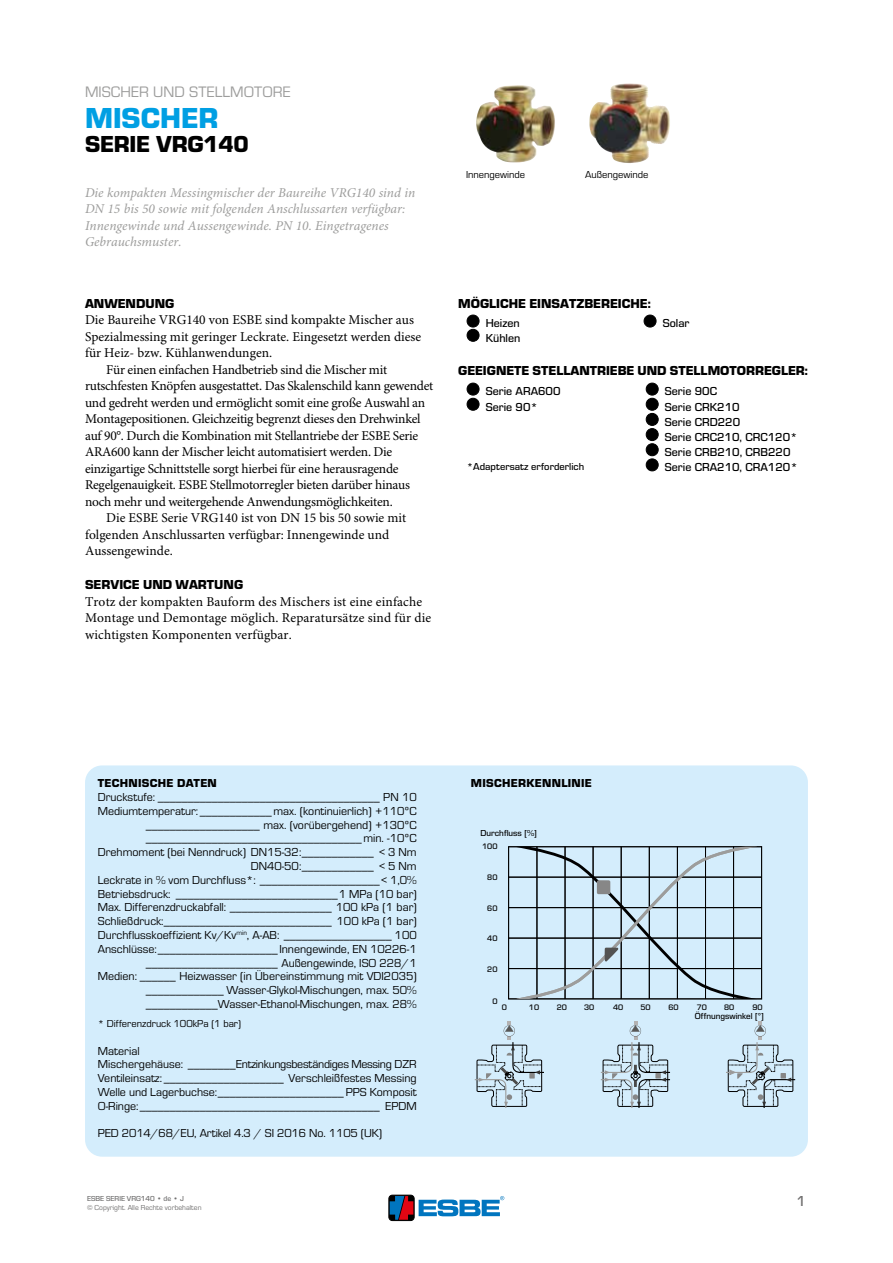
<style>
.page{position:relative;width:893px;height:1263px;background:#fff}
.page>*{position:absolute;margin:0;border:0;box-sizing:border-box;transform-origin:0 0}
.t1{font:700 30px "ESBE Eurostile";color:#009fe3}
.t2{font:700 24px "ESBE Eurostile";letter-spacing:-.01em;color:#000}
.t3{font:15.75px "ESBE Eurostile";color:#9d9d9c}
.t4{font:500 15px "ESBE Eurostile";color:#706f6f}
.t5{font:13.5px "Minion Pro";letter-spacing:-.02em;color:#000}
.t6{font:13.5px "Minion Pro";color:#000}
.t7{font:italic 13.5px/16.5px "Minion Pro";color:#9d9d9c}
.t8{font:13.5px/16.5px "Minion Pro";letter-spacing:.01em;color:#000}
.t9{font:700 13.5px "ESBE Eurostile";color:#000}
.t10{font:12px/13.8px "ESBE Eurostile";color:#000;text-align:right}
.t11{font:500 12px/15.1px "ESBE Eurostile";color:#000}
.t12{font:700 12px "ESBE Eurostile";letter-spacing:.025em;color:#000}
.t13{font:10.5px "ESBE Eurostile";color:#000}
.t14{font:500 10.5px "ESBE Eurostile";color:#000}
.t15{font:500 9px "ESBE Eurostile";color:#000}
.t16{font:500 8.25px "ESBE Eurostile";color:#000}
.t17{font:7.5px "ESBE Eurostile";color:#706f6f}
.t18{font:500 7.5px "ESBE Eurostile";color:#706f6f}
</style>
<div class="page">
<div style="left:85px;top:765px;width:723px;height:392px;background:#d4edfc;border-radius:17px"></div>
<svg style="left:600px;top:1022px;width:71px;height:86px"></svg>
<svg style="left:474px;top:1022px;width:70px;height:86px"></svg>
<svg style="left:726px;top:1022px;width:70px;height:86px"></svg>
<hr style="left:509px;top:999px;width:253px;height:1px;background:#000">
<svg style="left:508px;top:846px;width:254px;height:153px"></svg>
<img style="left:495px;top:85px;width:22px;height:5px">
<img style="left:610px;top:83px;width:18px;height:15px">
<div style="left:467px;top:315px;width:12px;height:12px;background:#000;border-radius:50%"></div>
<div style="left:467px;top:315px;width:12px;height:12px;border:1px solid #000;border-radius:50%"></div>
<div style="left:467px;top:329px;width:12px;height:12px;background:#000;border-radius:50%"></div>
<div style="left:467px;top:329px;width:12px;height:13px;border:1px solid #000;border-radius:50%"></div>
<div style="left:644px;top:315px;width:12px;height:12px;background:#000;border-radius:50%"></div>
<div style="left:644px;top:315px;width:12px;height:12px;border:1px solid #000;border-radius:50%"></div>
<div style="left:467px;top:383px;width:12px;height:12px;background:#000;border-radius:50%"></div>
<div style="left:467px;top:383px;width:12px;height:12px;border:1px solid #000;border-radius:50%"></div>
<div style="left:467px;top:398px;width:12px;height:12px;background:#000;border-radius:50%"></div>
<div style="left:467px;top:398px;width:12px;height:13px;border:1px solid #000;border-radius:50%"></div>
<div style="left:646px;top:383px;width:12px;height:12px;background:#000;border-radius:50%"></div>
<div style="left:646px;top:383px;width:13px;height:12px;border:1px solid #000;border-radius:50%"></div>
<div style="left:646px;top:398px;width:12px;height:12px;background:#000;border-radius:50%"></div>
<div style="left:646px;top:398px;width:13px;height:13px;border:1px solid #000;border-radius:50%"></div>
<div style="left:646px;top:413px;width:12px;height:12px;background:#000;border-radius:50%"></div>
<div style="left:646px;top:413px;width:13px;height:13px;border:1px solid #000;border-radius:50%"></div>
<div style="left:646px;top:429px;width:12px;height:12px;background:#000;border-radius:50%"></div>
<div style="left:646px;top:428px;width:13px;height:13px;border:1px solid #000;border-radius:50%"></div>
<div style="left:646px;top:444px;width:12px;height:12px;background:#000;border-radius:50%"></div>
<div style="left:646px;top:443px;width:13px;height:13px;border:1px solid #000;border-radius:50%"></div>
<div style="left:646px;top:459px;width:12px;height:12px;background:#000;border-radius:50%"></div>
<div style="left:646px;top:458px;width:13px;height:13px;border:1px solid #000;border-radius:50%"></div>
<div style="left:389px;top:1195px;width:25px;height:25px;border:1px solid #000;border-radius:4px"></div>
<svg style="left:390px;top:1196px;width:23px;height:24px"></svg>
<svg style="left:419px;top:1196px;width:85px;height:20px"></svg>
<h3 class="t3" style="left:85px;top:83px;width:207px">MISCHER UND STELLMOTORE</h3>
<h1 class="t1" style="left:85px;top:102px;width:135px">MISCHER</h1>
<h2 class="t2" style="left:85px;top:131px;width:165px">SERIE VRG140</h2>
<p class="t7" style="left:85px;top:185px;width:332px">Die kompakten Messingmischer der Baureihe VRG140 sind in DN 15 bis 50 sowie mit folgenden Anschlussarten verfügbar:<br>Innengewinde und Aussengewinde. PN 10. Eingetragenes Gebrauchsmuster.</p>
<p class="t9" style="left:85px;top:296px;width:91px">ANWENDUNG</p>
<p class="t6" style="left:85px;top:312px;width:330px">Die Baureihe VRG140 von ESBE sind kompakte Mischer aus</p>
<p class="t6" style="left:85px;top:328px;width:338px">Spezialmessing mit geringer Leckrate. Eingesetzt werden diese</p>
<p class="t6" style="left:85px;top:345px;width:189px">für Heiz- bzw. Kühlanwendungen.</p>
<p class="t5" style="left:106px;top:361px;width:282px">Für einen einfachen Handbetrieb sind die Mischer mit</p>
<p class="t5" style="left:85px;top:378px;width:350px">rutschfesten Knöpfen ausgestattet. Das Skalenschild kann gewendet</p>
<p class="t5" style="left:85px;top:394px;width:342px">und gedreht werden und ermöglicht somit eine große Auswahl an</p>
<p class="t5" style="left:85px;top:411px;width:337px">Montagepositionen. Gleichzeitig begrenzt dieses den Drehwinkel</p>
<p class="t5" style="left:85px;top:427px;width:335px">auf 90°. Durch die Kombination mit Stellantriebe der ESBE Serie</p>
<p class="t5" style="left:85px;top:444px;width:309px">ARA600 kann der Mischer leicht automatisiert werden. Die</p>
<p class="t5" style="left:85px;top:460px;width:315px">einzigartige Schnittstelle sorgt hierbei für eine herausragende</p>
<p class="t5" style="left:85px;top:477px;width:326px">Regelgenauigkeit. ESBE Stellmotorregler bieten darüber hinaus</p>
<p class="t5" style="left:85px;top:493px;width:309px">noch mehr und weitergehende Anwendungsmöglichkeiten.</p>
<p class="t6" style="left:106px;top:510px;width:301px">Die ESBE Serie VRG140 ist von DN 15 bis 50 sowie mit</p>
<p class="t6" style="left:85px;top:526px;width:306px">folgenden Anschlussarten verfügbar: Innengewinde und</p>
<p class="t6" style="left:85px;top:543px;width:89px">Aussengewinde.</p>
<p class="t9" style="left:85px;top:577px;width:160px">SERVICE UND WARTUNG</p>
<p class="t8" style="left:85px;top:593px;width:348px">Trotz der kompakten Bauform des Mischers ist eine einfache<br>Montage und Demontage möglich. Reparatursätze sind für die wichtigsten Komponenten verfügbar.</p>
<p class="t13" style="left:466px;top:169px;width:61px">Innengewinde</p>
<p class="t13" style="left:585px;top:169px;width:65px">Außengewinde</p>
<p class="t9" style="left:458px;top:296px;width:194px">MÖGLICHE EINSATZBEREICHE:</p>
<p class="t11" style="left:486px;top:317px;width:36px;line-height:14.2px">Heizen<br>Kühlen</p>
<p class="t11" style="left:663px;top:316px;width:28px">Solar</p>
<p class="t9" style="left:458px;top:363px;width:351px">GEEIGNETE STELLANTRIEBE UND STELLMOTORREGLER:</p>
<p class="t11" style="left:486px;top:384px;width:76px">Serie ARA600<br>Serie 90*</p>
<p class="t14" style="left:467px;top:460px;width:119px">*Adaptersatz erforderlich</p>
<p class="t11" style="left:665px;top:384px;width:134px">Serie 90C<br>Serie CRK210<br>Serie CRD220<br>Serie CRC210, CRC120*<br>Serie CRB210, CRB220<br>Serie CRA210, CRA120*</p>
<p class="t12" style="left:98px;top:777px;width:121px">TECHNISCHE DATEN</p>
<p class="t10" style="left:98px;top:790px;width:320px">Druckstufe: _____________________________________ PN 10<br>Mediumtemperatur: ____________ max. (kontinuierlich) +110ºC ___________________ max. (vorübergehend) +130ºC ____________________________________ min. -10ºC Drehmoment (bei Nenndruck) DN15-32:____________ &lt; 3 Nm DN40-50:____________ &lt; 5 Nm<br>Leckrate in % vom Durchfluss*: ____________________&lt; 1,0% Betriebsdruck: ___________________________1 MPa (10 bar)<br>Max. Differenzdruckabfall: _________________ 100 kPa (1 bar)<br>Schließdruck:____________________________ 100 kPa (1 bar)<br>Durchflusskoeffizient Kv/Kv<sup>min</sup>, A-AB: __________________ 100<br>Anschlüsse:____________________ Innengewinde, EN 10226-1 ______________________ Außengewinde, ISO 228/1<br>Medien: ______ Heizwasser (in Übereinstimmung mit VDI2035) _____________ Wasser-Glykol-Mischungen, max. 50% ____________Wasser-Ethanol-Mischungen, max. 28%</p>
<p class="t13" style="left:98px;top:1018px;width:145px">* Differenzdruck 100kPa (1 bar)</p>
<p class="t10" style="left:98px;top:1044px;width:320px;text-align:left">Material<br>Mischergehäuse: ________Entzinkungsbeständiges Messing DZR Ventileinsatz:____________________ Verschleißfestes Messing Welle und Lagerbuchse:_____________________ PPS Komposit O-Ringe:________________________________________ EPDM</p>
<p class="t10" style="left:98px;top:1126px;width:286px">PED 2014/68/EU, Artikel 4.3 / SI 2016 No. 1105 (UK)</p>
<p class="t18" style="left:87px;top:1194px;width:98px">ESBE SERIE VRG140 • de • J</p>
<p class="t17" style="left:87px;top:1203px;width:116px">© Copyright. Alle Rechte vorbehalten</p>
<p class="t12" style="left:471px;top:777px;width:122px">MISCHERKENNLINIE</p>
<p class="t15" style="left:480px;top:828px;width:58px">Durchfluss [%]</p>
<p class="t16" style="left:482px;top:842px;width:17px">100</p>
<p class="t16" style="left:487px;top:872px;width:12px">80</p>
<p class="t16" style="left:487px;top:904px;width:12px">60</p>
<p class="t16" style="left:487px;top:933px;width:12px">40</p>
<p class="t16" style="left:487px;top:965px;width:12px">20</p>
<p class="t16" style="left:492px;top:997px;width:7px">0</p>
<p class="t16" style="left:502px;top:1002px;width:7px">0</p>
<p class="t16" style="left:529px;top:1002px;width:12px">10</p>
<p class="t16" style="left:557px;top:1002px;width:12px">20</p>
<p class="t16" style="left:584px;top:1002px;width:12px">30</p>
<p class="t16" style="left:613px;top:1002px;width:12px">40</p>
<p class="t16" style="left:640px;top:1002px;width:12px">50</p>
<p class="t16" style="left:668px;top:1002px;width:12px">60</p>
<p class="t16" style="left:697px;top:1002px;width:12px">70</p>
<p class="t16" style="left:724px;top:1002px;width:12px">80</p>
<p class="t16" style="left:752px;top:1002px;width:12px">90</p>
<p class="t15" style="left:695px;top:1011px;width:70px">Öffnungswinkel [°]</p>
<p class="t4" style="left:796px;top:1193px;width:11px">1</p>
</div>
